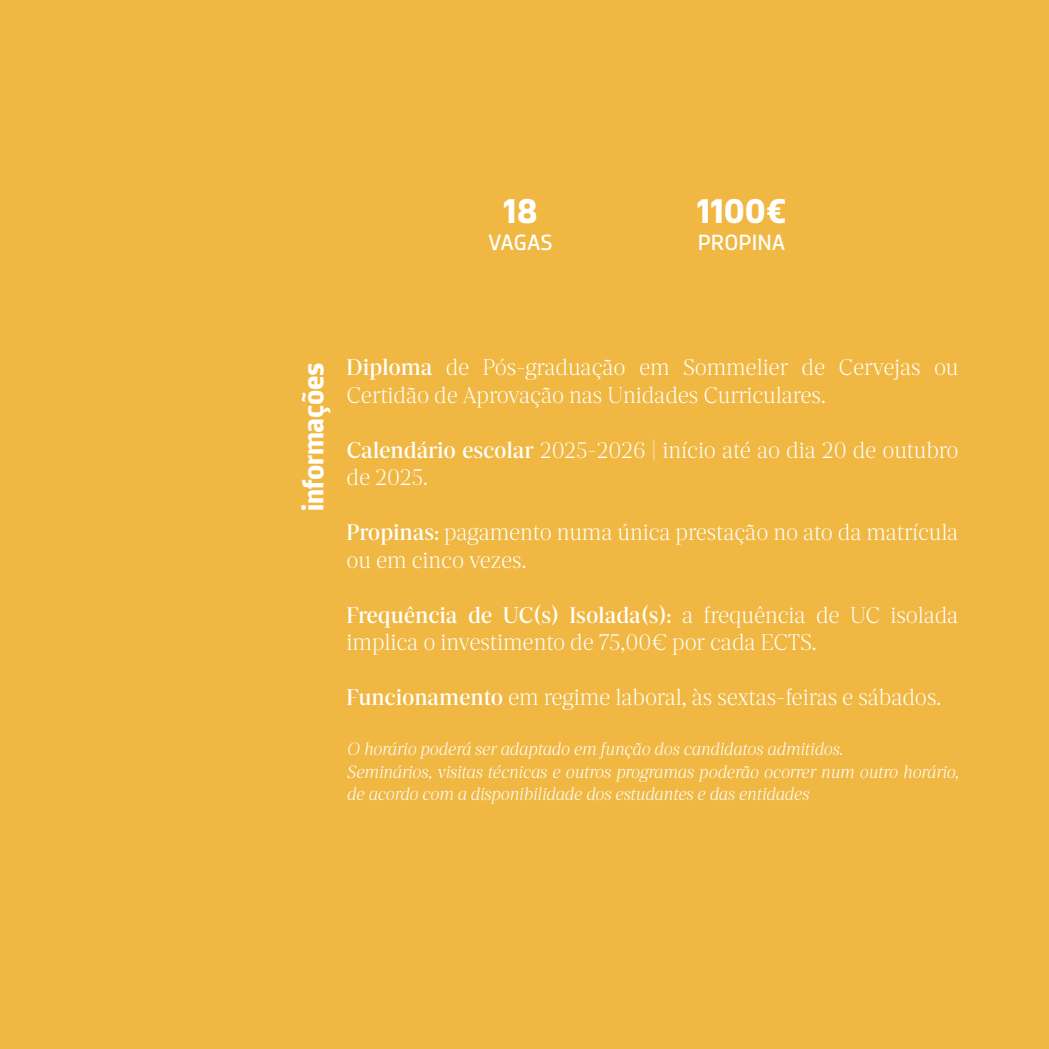
<style>
.page{position:relative;width:1049px;height:1049px;background:#f0b842}
.page>*{position:absolute;margin:0;border:0;box-sizing:border-box;transform-origin:0 0}
.t1{font:700 35px "Porto Sans";letter-spacing:-.015em;color:#fff}
.t2{font:700 30px "Porto Sans";letter-spacing:-.01em;color:#fff}
.t3{font:300 22.5px/27.5px "Porto Serif";letter-spacing:-.005em;color:#fff}
.t4{font:22.5px "Porto Sans";color:#fff}
.t5{font:italic 300 17.5px/22.5px "Porto Serif";letter-spacing:-.005em;color:#fff}
.s1{font-weight:400}
</style>
<div class="page">
<p class="t1" style="left:503px;top:190px;width:36px">18</p>
<p class="t4" style="left:488px;top:229px;width:66px">VAGAS</p>
<p class="t1" style="left:697px;top:190px;width:91px">1100€</p>
<p class="t4" style="left:698px;top:229px;width:89px">PROPINA</p>
<p class="t2" style="left:295px;top:511px;width:150px;rotate:-90deg">informações</p>
<p class="t3" style="left:347px;top:353px;width:613px"><span class="s1">Diploma</span> de Pós-graduação em Sommelier de Cervejas ou<br>Certidão de Aprovação nas Unidades Curriculares.</p>
<p class="t3" style="left:347px;top:436px;width:613px"><span class="s1">Calendário escolar</span> 2025-2026 | início até ao dia 20 de outubro de 2025.</p>
<p class="t3" style="left:347px;top:518px;width:613px"><span class="s1">Propinas:</span> pagamento numa única prestação no ato da matrícula ou em cinco vezes.</p>
<p class="t3" style="left:347px;top:601px;width:613px"><span class="s1">Frequência de UC(s) Isolada(s):</span> a frequência de UC isolada implica o investimento de 75,00€ por cada ECTS.</p>
<p class="t3" style="left:347px;top:683px;width:596px"><span class="s1">Funcionamento</span> em regime laboral, às sextas-feiras e sábados.</p>
<p class="t5" style="left:347px;top:738px;width:498px">O horário poderá ser adaptado em função dos candidatos admitidos.</p>
<p class="t5" style="left:347px;top:760px;width:613px">Seminários, visitas técnicas e outros programas poderão ocorrer num outro horário, de acordo com a disponibilidade dos estudantes e das entidades</p>
</div>
